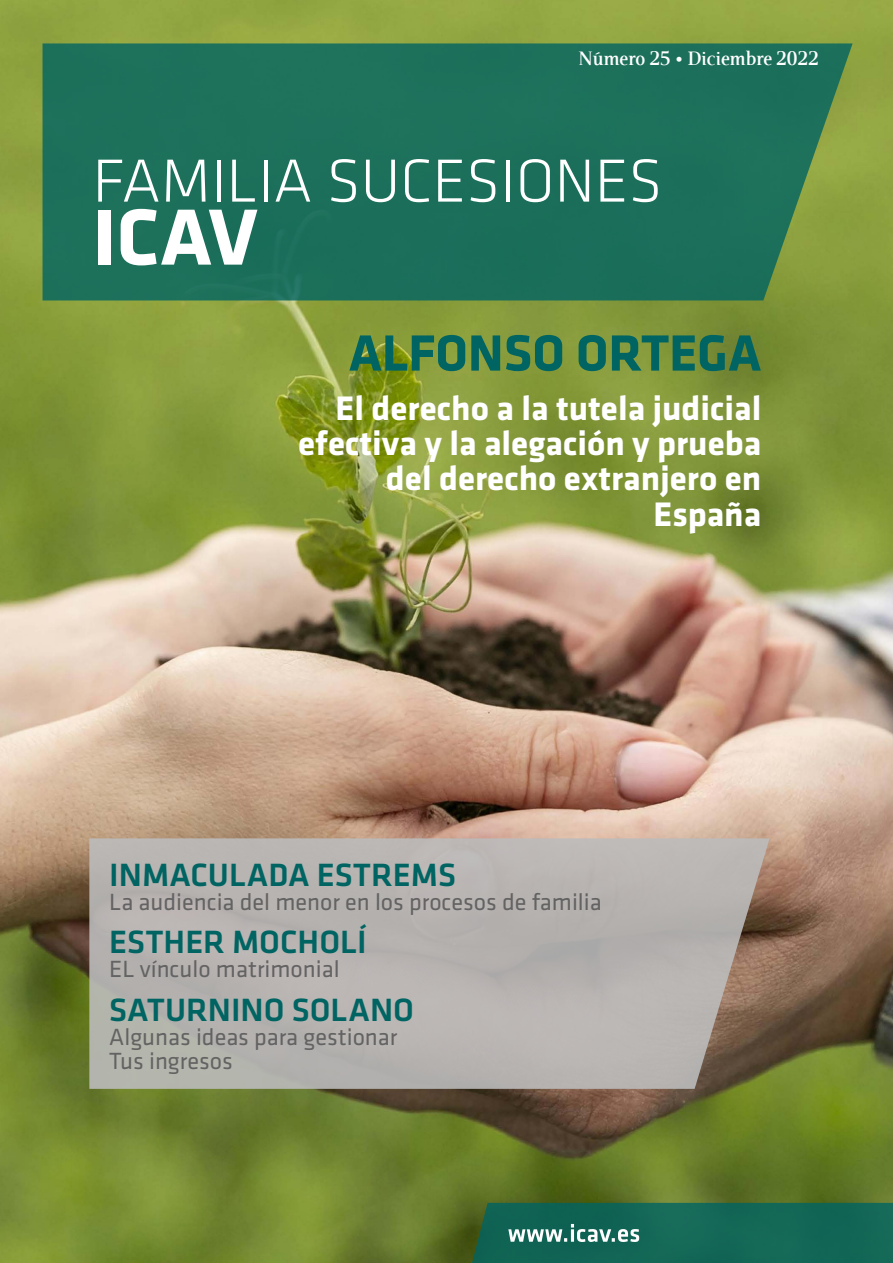
<style>
.page{position:relative;width:893px;height:1263px;background:#fff}
.page>*{position:absolute;margin:0;border:0;box-sizing:border-box;transform-origin:0 0}
.t1{font:700 82.5px "Klavika";color:#fff}
.t2{font:300 63px "Klavika";color:#fff}
.t3{font:700 52.8px "Klavika";color:#006462}
.t4{font:700 35.25px/35.2px "Klavika";color:#fff;text-align:right}
.t5{font:500 33.45px "Klavika";color:#006462}
.t6{font:24.3px/24.3px "Klavika";color:#646363}
.t7{font:600 19.5px "Veritas";color:#fff}
</style>
<div class="page">
<img style="left:0;top:0;width:893px;height:1263px">
<div style="left:43px;top:43px;width:810px;height:257px;background:#1d715b"></div>
<div style="left:469px;top:1203px;width:424px;height:60px;background:#126655"></div>
<svg style="left:89px;top:838px;width:681px;height:251px;background:#b3aeaa"></svg>
<p class="t7" style="left:579px;top:48px;width:242px">Número 25 • Diciembre 2022</p>
<h2 class="t2" style="left:93px;top:146px;width:571px">FAMILIA SUCESIONES</h2>
<h1 class="t1" style="left:93px;top:192px;width:166px">ICAV</h1>
<h3 class="t3" style="left:349px;top:324px;width:414px">ALFONSO ORTEGA</h3>
<h3 class="t4" style="left:298px;top:391px;width:465px">El derecho a la tutela judicial efectiva y la alegación y prueba del derecho extranjero en<br>España</h3>
<h3 class="t5" style="left:109px;top:856px;width:348px">INMACULADA ESTREMS</h3>
<p class="t6" style="left:109px;top:890px;width:494px">La audiencia del menor en los procesos de familia</p>
<h3 class="t5" style="left:109px;top:924px;width:259px">ESTHER MOCHOLÍ</h3>
<p class="t6" style="left:109px;top:958px;width:232px">EL vínculo matrimonial</p>
<h3 class="t5" style="left:109px;top:991px;width:306px">SATURNINO SOLANO</h3>
<p class="t6" style="left:109px;top:1025px;width:290px">Algunas ideas para gestionar<br>Tus ingresos</p>
</div>
